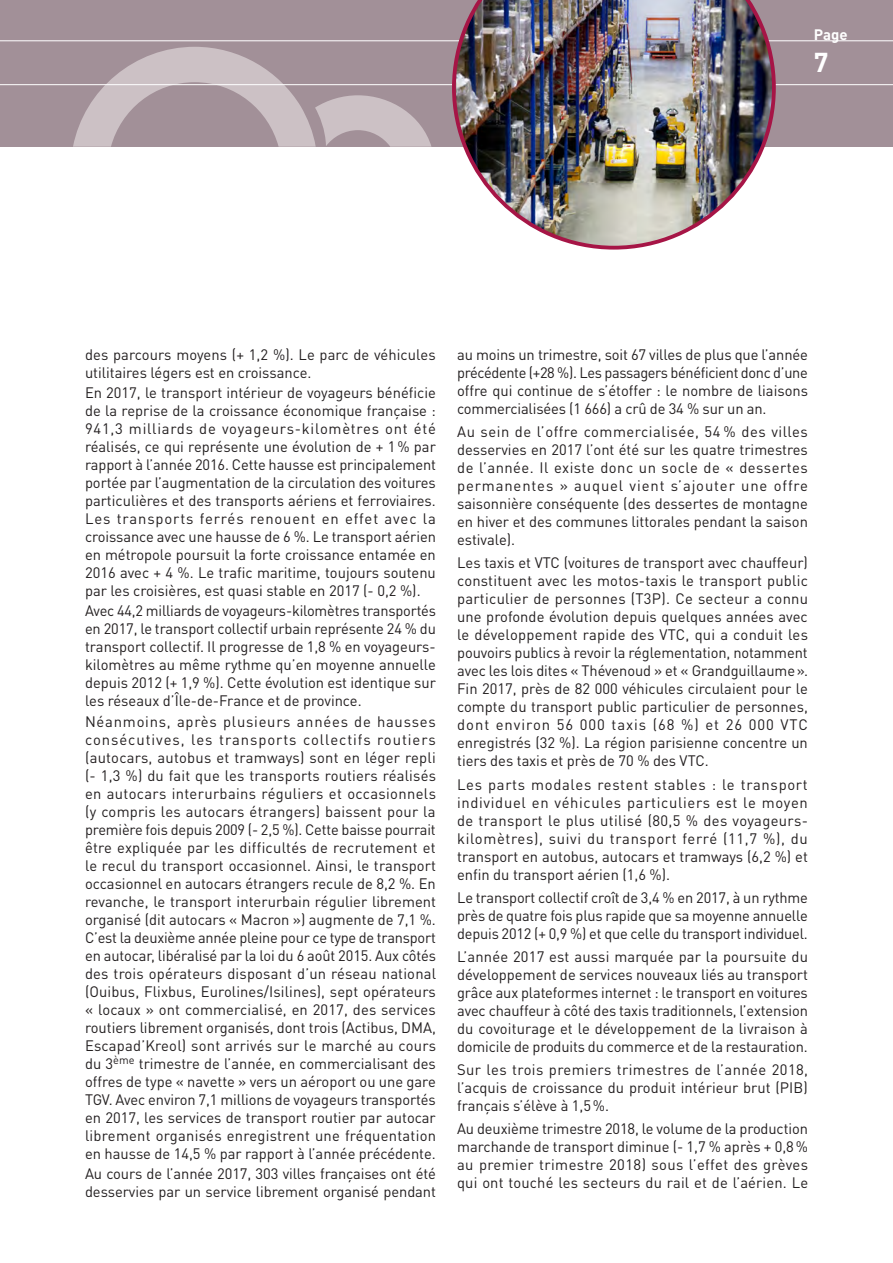
<style>
.page{position:relative;width:893px;height:1263px;background:#fff}
.page>*{position:absolute;margin:0;border:0;box-sizing:border-box;transform-origin:0 0}
.t1{font:700 27px "DINOT";color:#fff}
.TEXTE{font:15px/18px "DINOT";color:#231f20;text-align:justify}
.t2{font:700 15px "DINOT";color:#fff}
</style>
<div class="page">
<div style="left:0;top:0;width:893px;height:147px;background:#a29098"></div>
<svg style="left:0;top:40px;width:893px;height:107px"></svg>
<img style="left:452px;top:0;width:324px;height:250px">
<p class="t2" style="left:814px;top:25px;width:35px">Page</p>
<p class="t1" style="left:814px;top:45px;width:16px">7</p>
<p class="TEXTE" style="left:85px;top:345px;width:352px">des parcours moyens (+ 1,2 %). Le parc de véhicules utilitaires légers est en croissance.</p>
<p class="TEXTE" style="left:85px;top:384px;width:352px">En 2017, le transport intérieur de voyageurs bénéficie de la reprise de la croissance économique française :<br>941,3 milliards de voyageurs-kilomètres ont été réalisés, ce qui représente une évolution de + 1% par rapport à l’année 2016. Cette hausse est principalement portée par l’augmentation de la circulation des voitures particulières et des transports aériens et ferroviaires.<br>Les transports ferrés renouent en effet avec la croissance avec une hausse de 6 %. Le transport aérien en métropole poursuit la forte croissance entamée en 2016 avec + 4 %. Le trafic maritime, toujours soutenu par les croisières, est quasi stable en 2017 (- 0,2 %).</p>
<p class="TEXTE" style="left:85px;top:602px;width:352px">Avec 44,2 milliards de voyageurs-kilomètres transportés en 2017, le transport collectif urbain représente 24 % du transport collectif. Il progresse de 1,8 % en voyageurs&shy;kilomètres au même rythme qu’en moyenne annuelle depuis 2012 (+ 1,9 %). Cette évolution est identique sur les réseaux d’Île-de-France et de province.</p>
<p class="TEXTE" style="left:85px;top:712px;width:353px">Néanmoins, après plusieurs années de hausses consécutives, les transports collectifs routiers (autocars, autobus et tramways) sont en léger repli (- 1,3 %) du fait que les transports routiers réalisés en autocars interurbains réguliers et occasionnels (y compris les autocars étrangers) baissent pour la première fois depuis 2009 (- 2,5 %). Cette baisse pourrait être expliquée par les difficultés de recrutement et le recul du transport occasionnel. Ainsi, le transport occasionnel en autocars étrangers recule de 8,2 %. En revanche, le transport interurbain régulier librement organisé (dit autocars « Macron ») augmente de 7,1 %.<br>C’est la deuxième année pleine pour ce type de transport en autocar, libéralisé par la loi du 6 août 2015. Aux côtés des trois opérateurs disposant d’un réseau national (Ouibus, Flixbus, Eurolines/Isilines), sept opérateurs « locaux » ont commercialisé, en 2017, des services routiers librement organisés, dont trois (Actibus, DMA, Escapad’Kreol) sont arrivés sur le marché au cours du 3<sup>ème</sup> trimestre de l’année, en commercialisant des offres de type « navette » vers un aéroport ou une gare TGV. Avec environ 7,1 millions de voyageurs transportés en 2017, les services de transport routier par autocar librement organisés enregistrent une fréquentation en hausse de 14,5 % par rapport à l’année précédente.</p>
<p class="TEXTE" style="left:85px;top:1164px;width:352px">Au cours de l’année 2017, 303 villes françaises ont été desservies par un service librement organisé pendant</p>
<p class="TEXTE" style="left:457px;top:345px;width:353px">au moins un trimestre, soit 67 villes de plus que l’année précédente (+28 %). Les passagers bénéficient donc d’une offre qui continue de s’étoffer : le nombre de liaisons commercialisées (1 666) a crû de 34 % sur un an.</p>
<p class="TEXTE" style="left:457px;top:423px;width:352px">Au sein de l’offre commercialisée, 54 % des villes desservies en 2017 l’ont été sur les quatre trimestres de l’année. Il existe donc un socle de « dessertes permanentes » auquel vient s’ajouter une offre saisonnière conséquente (des dessertes de montagne en hiver et des communes littorales pendant la saison estivale).</p>
<p class="TEXTE" style="left:457px;top:554px;width:352px">Les taxis et VTC (voitures de transport avec chauffeur) constituent avec les motos-taxis le transport public particulier de personnes (T3P). Ce secteur a connu une profonde évolution depuis quelques années avec le développement rapide des VTC, qui a conduit les pouvoirs publics à revoir la réglementation, notamment avec les lois dites « Thévenoud » et « Grandguillaume».<br>Fin 2017, près de 82 000 véhicules circulaient pour le compte du transport public particulier de personnes, dont environ 56 000 taxis (68 %) et 26 000 VTC enregistrés (32 %). La région parisienne concentre un tiers des taxis et près de 70 % des VTC.</p>
<p class="TEXTE" style="left:457px;top:775px;width:352px">Les parts modales restent stables : le transport individuel en véhicules particuliers est le moyen de transport le plus utilisé (80,5 % des voyageurs&shy;kilomètres), suivi du transport ferré (11,7 %), du transport en autobus, autocars et tramways (6,2 %) et enfin du transport aérien (1,6 %).</p>
<p class="TEXTE" style="left:457px;top:888px;width:352px">Le transport collectif croît de 3,4 % en 2017, à un rythme près de quatre fois plus rapide que sa moyenne annuelle depuis 2012 (+ 0,9 %) et que celle du transport individuel.</p>
<p class="TEXTE" style="left:457px;top:947px;width:352px">L’année 2017 est aussi marquée par la poursuite du développement de services nouveaux liés au transport grâce aux plateformes internet : le transport en voitures avec chauffeur à côté des taxis traditionnels, l’extension du covoiturage et le développement de la livraison à domicile de produits du commerce et de la restauration.</p>
<p class="TEXTE" style="left:457px;top:1060px;width:353px">Sur les trois premiers trimestres de l’année 2018, l’acquis de croissance du produit intérieur brut (PIB) français s’élève à 1,5%.</p>
<p class="TEXTE" style="left:457px;top:1119px;width:353px">Au deuxième trimestre 2018, le volume de la production marchande de transport diminue (- 1,7 % après + 0,8% au premier trimestre 2018) sous l’effet des grèves qui ont touché les secteurs du rail et de l’aérien. Le</p>
</div>
